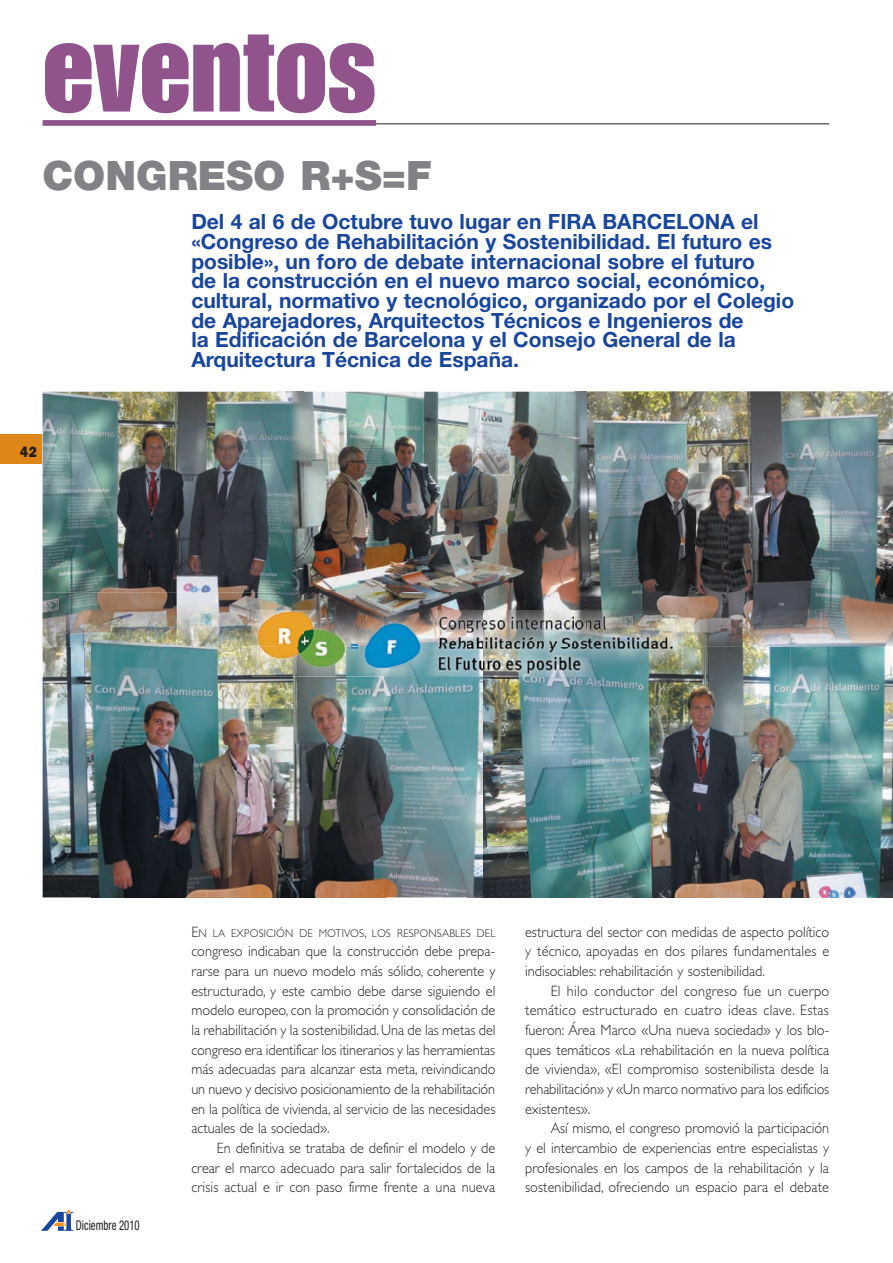
<style>
.page{position:relative;width:893px;height:1263px;background:#fff}
.page>*{position:absolute;margin:0;border:0;box-sizing:border-box;transform-origin:0 0}
.t1{font:114px "Impact";color:#91538c}
.t2{font:900 40.5px "Helvetica Neue";color:#808285}
.t3{font:700 21px/19.6px "Helvetica Neue";color:#18469d}
.t4{font:300 15px/19.6px "Gill Sans";color:#231f20;text-align:justify;scale:.95 1}
.t5{font:800 15px "Franklin Gothic";color:#231f20;scale:.9 1}
.t6{font:condensed 13.5px "Helvetica Neue";color:#231f20;scale:.8 1}
.t7{font:300 11.25px "Gill Sans";letter-spacing:.015em;color:#231f20;scale:.95 1}
.s1{font-size:15px}
</style>
<div class="page">
<div style="left:0;top:434px;width:42px;height:30px;background:#df8619"></div>
<hr style="left:191px;top:123px;width:638px;height:1px;background:#231f20">
<div style="left:43px;top:120px;width:333px;height:6px;background:#91538c"></div>
<svg style="left:41px;top:1210px;width:33px;height:21px"></svg>
<img style="left:303px;top:392px;width:272px;height:218px">
<img style="left:43px;top:392px;width:260px;height:201px">
<img style="left:46px;top:436px;width:99px;height:27px">
<img style="left:575px;top:392px;width:318px;height:255px">
<img style="left:637px;top:647px;width:153px;height:250px">
<img style="left:790px;top:610px;width:103px;height:287px">
<img style="left:468px;top:677px;width:169px;height:220px">
<img style="left:43px;top:647px;width:48px;height:250px">
<img style="left:91px;top:647px;width:294px;height:250px">
<img style="left:385px;top:677px;width:83px;height:119px">
<img style="left:385px;top:796px;width:98px;height:101px">
<img style="left:278px;top:593px;width:205px;height:17px">
<img style="left:43px;top:593px;width:235px;height:54px">
<img style="left:252px;top:610px;width:425px;height:67px">
<img style="left:252px;top:647px;width:216px;height:30px">
<svg style="left:468px;top:676px;width:15px;height:1px"></svg>
<img style="left:278px;top:610px;width:25px;height:37px">
<h1 class="t1" style="left:43px;top:30px;width:335px">eventos</h1>
<h2 class="t2" style="left:43px;top:161px;width:391px">CONGRESO R+S=F</h2>
<p class="t3" style="left:191px;top:214px;width:604px">Del 4 al 6 de Octubre tuvo lugar en FIRA BARCELONA el «Congreso de Rehabilitación y Sostenibilidad. El futuro es posible», un foro de debate internacional sobre el futuro<br>de la construcción en el nuevo marco social, económico, cultural, normativo y tecnológico, organizado por el Colegio de Aparejadores, Arquitectos Técnicos e Ingenieros de<br>la Edificación de Barcelona y el Consejo General de la Arquitectura Técnica de España.</p>
<p class="t5" style="left:20px;top:446px;width:20px">42</p>
<p class="t6" style="left:76px;top:1220px;width:81px">Diciembre 2010</p>
<p class="t7" style="left:191px;top:929px;width:322px"><span class="s1">E</span>N LA EXPOSICIÓN DE MOTIVOS<span class="s1">,</span> LOS RESPONSABLES DEL</p>
<p class="t4" style="left:191px;top:943px;width:322px">congreso indicaban que la construcción debe prepa&shy;rarse para un nuevo modelo más sólido, coherente y estructurado, y este cambio debe darse siguiendo el modelo europeo, con la promoción y consolidación de la rehabilitación y la sostenibilidad. Una de las metas del congreso era identificar los itinerarios y las herramientas más adecuadas para alcanzar esta meta, reivindicando un nuevo y decisivo posicionamiento de la rehabilitación en la política de vivienda, al servicio de las necesidades actuales de la sociedad».</p>
<p class="t4" style="left:191px;top:1140px;width:322px;text-indent:26px">En definitiva se trataba de definir el modelo y de crear el marco adecuado para salir fortalecidos de la crisis actual e ir con paso firme frente a una nueva</p>
<p class="t4" style="left:525px;top:923px;width:322px">estructura del sector con medidas de aspecto político y técnico, apoyadas en dos pilares fundamentales e indisociables: rehabilitación y sostenibilidad.</p>
<p class="t4" style="left:525px;top:982px;width:322px;text-indent:26px">El hilo conductor del congreso fue un cuerpo temático estructurado en cuatro ideas clave. Estas fueron: Área Marco «Una nueva sociedad» y los blo&shy;ques temáticos «La rehabilitación en la nueva política de vivienda», «El compromiso sostenibilista desde la rehabilitación» y «Un marco normativo para los edificios existentes».</p>
<p class="t4" style="left:525px;top:1120px;width:322px;text-indent:26px">Así mismo, el congreso promovió la participación y el intercambio de experiencias entre especialistas y profesionales en los campos de la rehabilitación y la sostenibilidad, ofreciendo un espacio para el debate</p>
</div>
